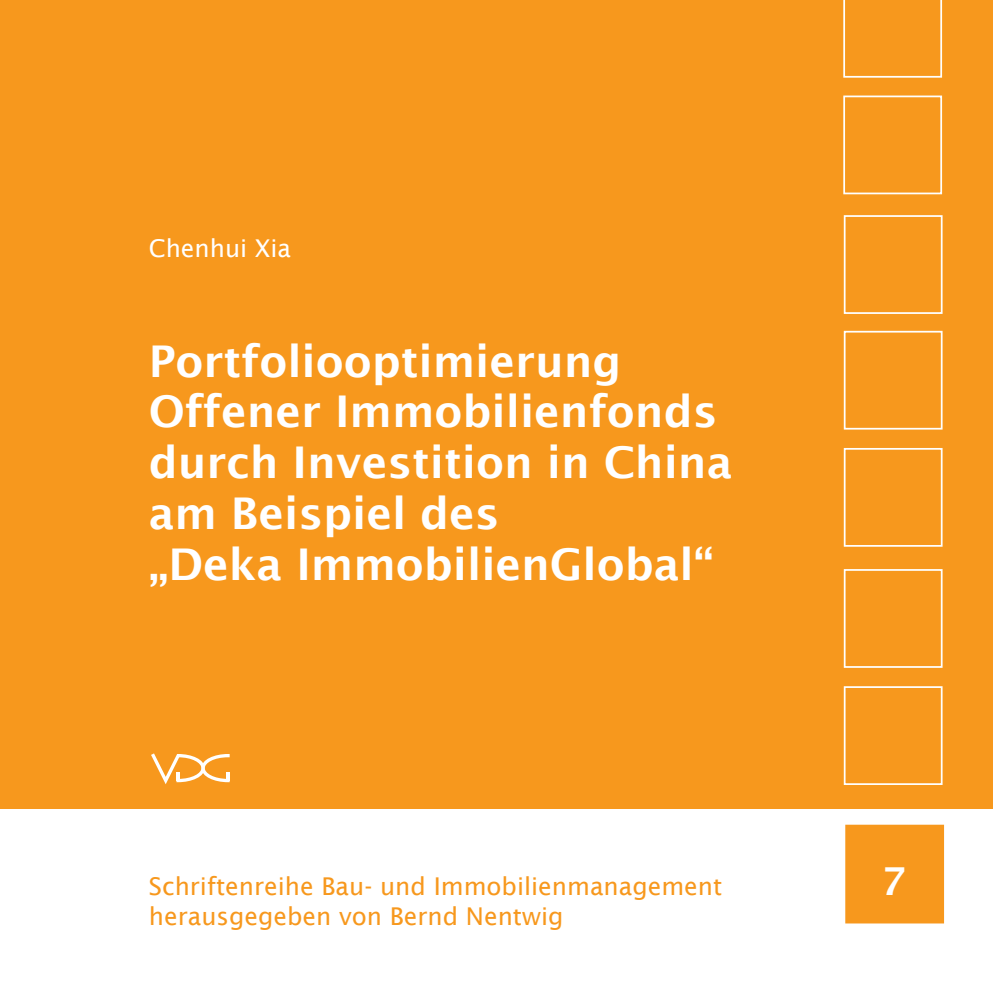
<style>
.page{position:relative;width:993px;height:993px;background:#fff}
.page>*{position:absolute;margin:0;border:0;box-sizing:border-box;transform-origin:0 0}
.t1{font:600 43.75px/50.8px "Lucida Sans";color:#fff}
.t2{font:600 38.5px "Lucida Sans";color:#fff}
.t3{font:24.5px/29.4px "Lucida Sans";color:#f7981d}
.t4{font:24.5px "Lucida Sans";color:#fff}
</style>
<div class="page">
<div style="left:0;top:0;width:992px;height:808px;background:#f7981d"></div>
<svg style="left:151px;top:753px;width:78px;height:31px"></svg>
<div style="left:843px;top:215px;width:99px;height:99px;border:2px solid #fff"></div>
<div style="left:843px;top:331px;width:99px;height:98px;border:2px solid #fff"></div>
<div style="left:843px;top:448px;width:99px;height:98px;border:2px solid #fff"></div>
<div style="left:843px;top:569px;width:99px;height:98px;border:2px solid #fff"></div>
<div style="left:843px;top:686px;width:99px;height:98px;border:2px solid #fff"></div>
<div style="left:845px;top:825px;width:97px;height:97px;background:#f7981d"></div>
<div style="left:845px;top:824px;width:98px;height:99px;border:2px solid #f7981d"></div>
<div style="left:843px;top:95px;width:98px;height:99px;border:2px solid #fff"></div>
<svg style="left:843px;top:0;width:98px;height:78px"></svg>
<p class="t4" style="left:149px;top:234px;width:144px">Chenhui Xia</p>
<p class="t1" style="left:149px;top:335px;width:585px">Portfoliooptimierung<br>Offener Immobilienfonds durch Investition in China am Beispiel des<br>„Deka ImmobilienGlobal“</p>
<p class="t3" style="left:149px;top:871px;width:574px">Schriftenreihe Bau- und Immobilienmanagement herausgegeben von Bernd Nentwig</p>
<p class="t2" style="left:880px;top:858px;width:26px">7</p>
</div>
